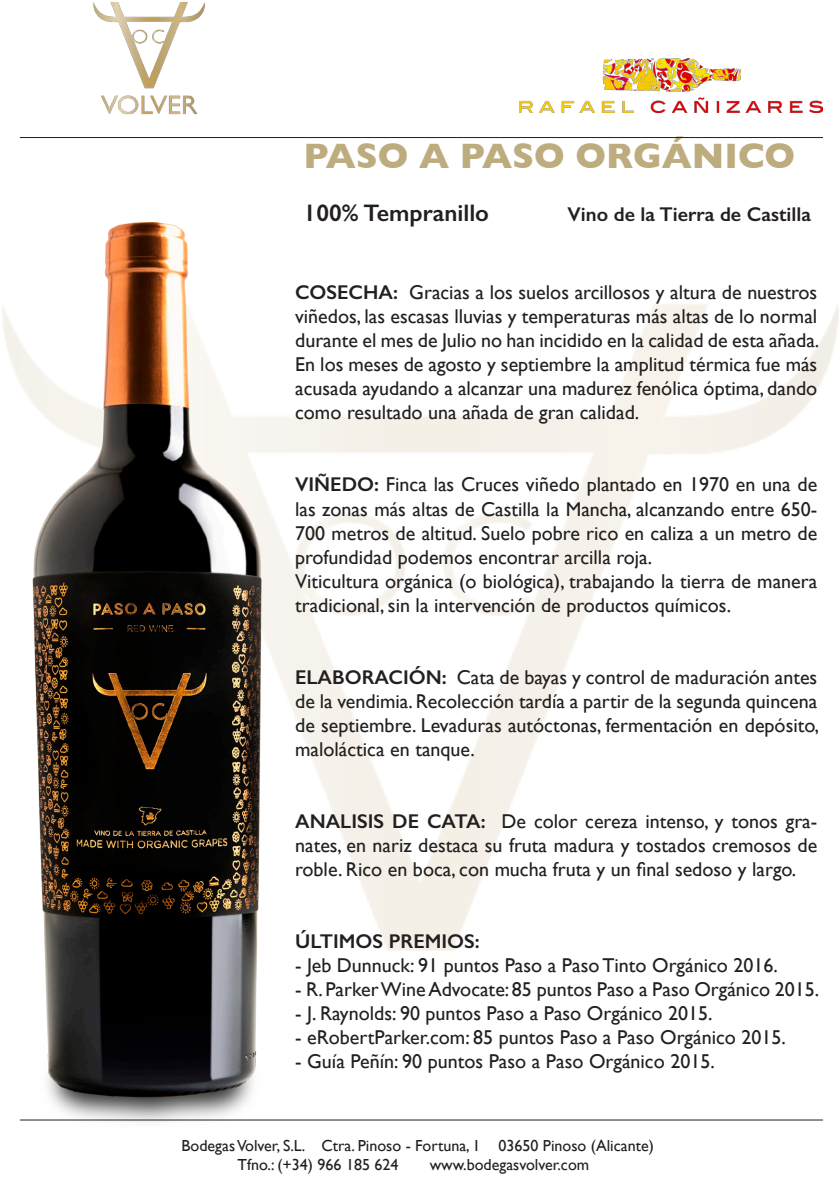
<style>
.page{position:relative;width:840px;height:1191px;background:#fff}
.page>*{position:absolute;margin:0;border:0;box-sizing:border-box;transform-origin:0 0}
.t1{font:700 36px "Gill Sans";color:#bdac7e}
.t2{font:600 24px "Gill Sans";color:#231f20}
.t3{font:20px/24px "Gill Sans";color:#231f20;text-align:justify}
.t4{font:600 20px "Gill Sans";color:#231f20}
.t5{font:16px "Gill Sans";color:#231f20}
.s1{font-weight:600}
</style>
<div class="page">
<img style="left:2px;top:222px;width:301px;height:904px">
<img style="left:519px;top:58px;width:303px;height:55px">
<img style="left:93px;top:2px;width:112px;height:113px">
<hr style="left:20px;top:137px;width:802px;height:1px;background:#231f20">
<hr style="left:20px;top:1119px;width:802px;height:1px;background:#231f20">
<p class="t1" style="left:303px;top:127px;width:492px">PASO A PASO ORGÁNICO</p>
<p class="t2" style="left:303px;top:198px;width:187px">100% Tempranillo</p>
<p class="t4" style="left:567px;top:202px;width:245px">Vino de la Tierra de Castilla</p>
<p class="t3" style="left:295px;top:280px;width:525px"><span class="s1">COSECHA:</span> Gracias a los suelos arcillosos y altura de nuestros viñedos, las escasas lluvias y temperaturas más altas de lo normal durante el mes de Julio no han incidido en la calidad de esta añada.</p>
<p class="t3" style="left:295px;top:352px;width:523px">En los meses de agosto y septiembre la amplitud térmica fue más acusada ayudando a alcanzar una madurez fenólica óptima, dando como resultado una añada de gran calidad.</p>
<p class="t3" style="left:295px;top:472px;width:523px"><span class="s1">VIÑEDO:</span> Finca las Cruces viñedo plantado en 1970 en una de las zonas más altas de Castilla la Mancha, alcanzando entre 650- 700 metros de altitud. Suelo pobre rico en caliza a un metro de profundidad podemos encontrar arcilla roja.</p>
<p class="t3" style="left:295px;top:568px;width:523px">Viticultura orgánica (o biológica), trabajando la tierra de manera tradicional, sin la intervención de productos químicos.</p>
<p class="t3" style="left:295px;top:664px;width:525px"><span class="s1">ELABORACIÓN:</span> Cata de bayas y control de maduración antes de la vendimia. Recolección tardía a partir de la segunda quincena de septiembre. Levaduras autóctonas, fermentación en depósito, maloláctica en tanque.</p>
<p class="t3" style="left:295px;top:808px;width:523px"><span class="s1">ANALISIS DE CATA:</span> De color cereza intenso, y tonos gra&shy;nates, en nariz destaca su fruta madura y tostados cremosos de roble. Rico en boca, con mucha fruta y un final sedoso y largo.</p>
<p class="t4" style="left:295px;top:928px;width:186px">ÚLTIMOS PREMIOS:</p>
<p class="t3" style="left:295px;top:952px;width:484px">- Jeb Dunnuck: 91 puntos Paso a Paso Tinto Orgánico 2016.</p>
<p class="t3" style="left:295px;top:976px;width:525px">- R. Parker Wine Advocate: 85 puntos Paso a Paso Orgánico 2015.</p>
<p class="t3" style="left:295px;top:1000px;width:419px">- J. Raynolds: 90 puntos Paso a Paso Orgánico 2015.</p>
<p class="t3" style="left:295px;top:1024px;width:492px">- eRobertParker.com: 85 puntos Paso a Paso Orgánico 2015.</p>
<p class="t3" style="left:295px;top:1048px;width:421px">- Guía Peñín: 90 puntos Paso a Paso Orgánico 2015.</p>
<p class="t5" style="left:181px;top:1136px;width:473px">Bodegas Volver, S.L. Ctra. Pinoso - Fortuna, 1 03650 Pinoso (Alicante)</p>
<p class="t5" style="left:237px;top:1155px;width:162px">Tfno.: (+34) 966 185 624</p>
<p class="t5" style="left:429px;top:1155px;width:161px">www.bodegasvolver.com</p>
</div>
